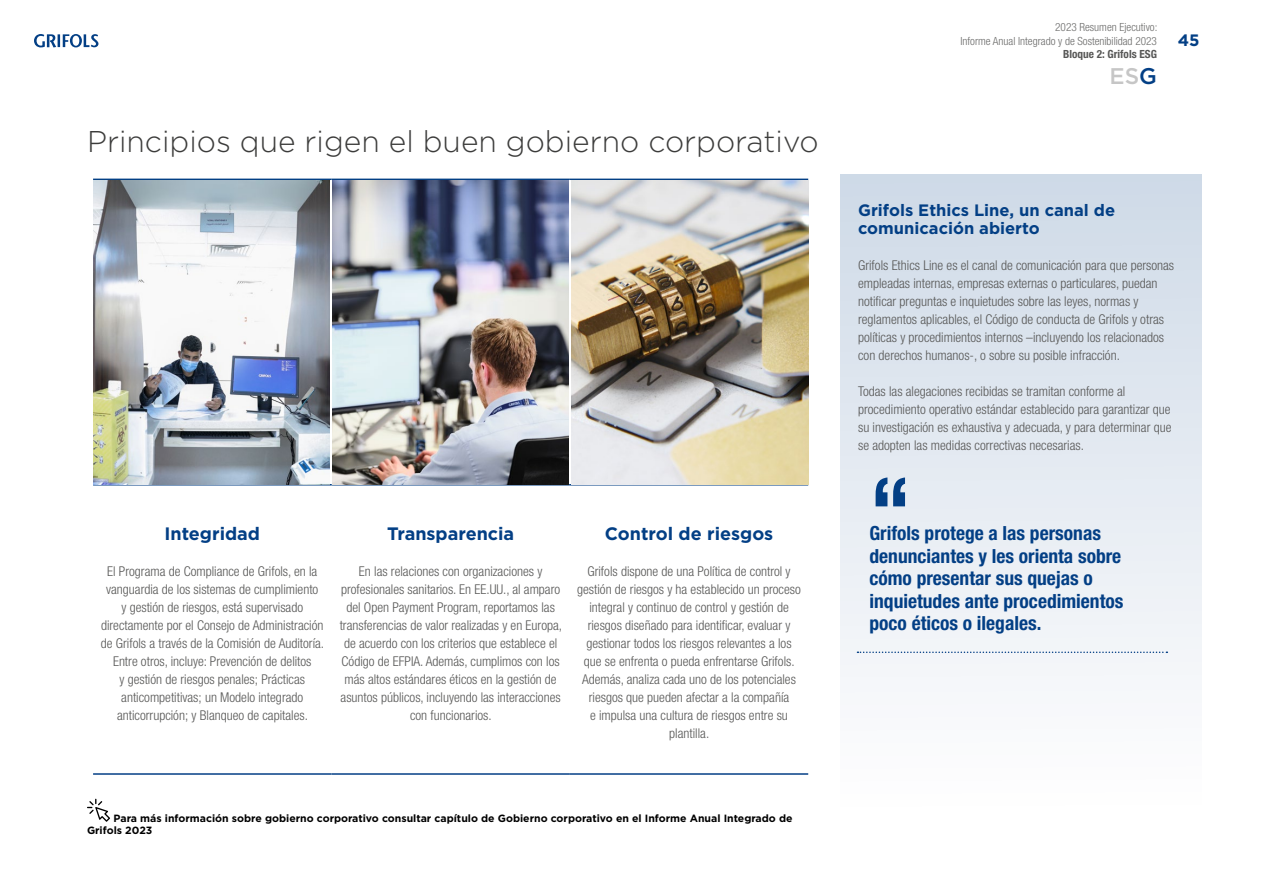
<style>
.page{position:relative;width:1263px;height:893px;background:#fff}
.page>*{position:absolute;margin:0;border:0;box-sizing:border-box;transform-origin:0 0}
.t1{font:700 condensed 90px "Helvetica Neue LT Pro";color:#033f85}
.t2{font:300 30px "Gotham";color:#3c3c3b}
.t3{font:500 22.65px "Gotham";color:#c6c6c6}
.t4{font:700 condensed 19.5px/22.5px "Helvetica Neue LT Pro";color:#033f85}
.t5{font:700 18px "Gotham";color:#033f85}
.t6{font:700 16.5px/18px "Gotham";color:#033f85}
.t7{font:300 condensed 13.5px/18px "Helvetica Neue LT Pro";color:#575756;text-align:center}
.t8{font:300 condensed 11.25px/13.5px "Helvetica Neue LT Pro";color:#6b6b6a;text-align:right}
.t9{font:700 condensed 11.25px "Helvetica Neue LT Pro";color:#575756}
.t10{font:700 10.5px/12.6px "Gotham";color:#000}
.s1{color:#033f85}
</style>
<div class="page">
<svg style="left:34px;top:34px;width:64px;height:13px"></svg>
<hr style="left:93px;top:179px;width:238px;height:1px;background:#033f85">
<hr style="left:331px;top:179px;width:239px;height:1px;background:#033f85">
<hr style="left:570px;top:179px;width:238px;height:1px;background:#033f85">
<hr style="left:93px;top:773px;width:238px;height:2px;background:#033f85">
<hr style="left:331px;top:773px;width:239px;height:2px;background:#033f85">
<hr style="left:570px;top:773px;width:238px;height:2px;background:#033f85">
<hr style="left:93px;top:484px;width:238px;height:1px;background:#033f85">
<hr style="left:331px;top:484px;width:239px;height:1px;background:#033f85">
<hr style="left:570px;top:484px;width:238px;height:1px;background:#033f85">
<img style="left:93px;top:180px;width:237px;height:304px">
<img style="left:333px;top:180px;width:235px;height:304px">
<img style="left:571px;top:180px;width:237px;height:304px">
<div style="left:840px;top:174px;width:361px;height:634px;background:linear-gradient(to bottom,#cedae7,#fefefe)"></div>
<svg style="left:857px;top:651px;width:310px;height:2px"></svg>
<svg style="left:87px;top:799px;width:23px;height:23px"></svg>
<h2 class="t2" style="left:87px;top:122px;width:733px">Principios que rigen el buen gobierno corporativo</h2>
<h3 class="t5" style="left:164px;top:522px;width:97px">Integridad</h3>
<p class="t7" style="left:101px;top:562px;width:225px">El Programa de Compliance de Grifols, en la vanguardia de los sistemas de cumplimiento<br>y gestión de riesgos, está supervisado directamente por el Consejo de Administración de Grifols a través de la Comisión de Auditoría.<br>Entre otros, incluye: Prevención de delitos<br>y gestión de riesgos penales; Prácticas anticompetitivas; un Modelo integrado anticorrupción; y Blanqueo de capitales.</p>
<h3 class="t5" style="left:387px;top:522px;width:129px">Transparencia</h3>
<p class="t7" style="left:340px;top:562px;width:224px">En las relaciones con organizaciones y profesionales sanitarios. En EE.UU., al amparo del Open Payment Program, reportamos las transferencias de valor realizadas y en Europa, de acuerdo con los criterios que establece el Código de EFPIA. Además, cumplimos con los más altos estándares éticos en la gestión de asuntos públicos, incluyendo las interacciones con funcionarios.</p>
<h3 class="t5" style="left:605px;top:522px;width:170px">Control de riesgos</h3>
<p class="t7" style="left:577px;top:562px;width:225px">Grifols dispone de una Política de control y gestión de riesgos y ha establecido un proceso integral y continuo de control y gestión de riesgos diseñado para identificar, evaluar y gestionar todos los riesgos relevantes a los que se enfrenta o pueda enfrentarse Grifols.<br>Además, analiza cada uno de los potenciales riesgos que pueden afectar a la compañía<br>e impulsa una cultura de riesgos entre su plantilla.</p>
<p class="t10" style="left:87px;top:812px;width:707px;text-indent:27px">Para más información sobre gobierno corporativo consultar capítulo de Gobierno corporativo en el Informe Anual Integrado de<br>Grifols 2023</p>
<p class="t8" style="left:960px;top:21px;width:198px">2023 Resumen Ejecutivo:<br>Informe Anual Integrado y de Sostenibilidad 2023</p>
<p class="t9" style="left:1063px;top:48px;width:95px">Bloque 2: Grifols ESG</p>
<h3 class="t3" style="left:1109px;top:61px;width:49px">ES<span class="s1">G</span></h3>
<p class="t6" style="left:1178px;top:31px;width:23px">45</p>
<p class="t6" style="left:858px;top:201px;width:258px">Grifols Ethics Line, un canal de comunicación abierto</p>
<p class="t7" style="left:858px;top:256px;width:318px;text-align:left">Grifols Ethics Line es el canal de comunicación para que personas empleadas internas, empresas externas o particulares, puedan notificar preguntas e inquietudes sobre las leyes, normas y reglamentos aplicables, el Código de conducta de Grifols y otras políticas y procedimientos internos –incluyendo los relacionados con derechos humanos-, o sobre su posible infracción.</p>
<p class="t7" style="left:858px;top:382px;width:315px;text-align:left">Todas las alegaciones recibidas se tramitan conforme al procedimiento operativo estándar establecido para garantizar que su investigación es exhaustiva y adecuada, y para determinar que se adopten las medidas correctivas necesarias.</p>
<h1 class="t1" style="left:869px;top:455px;width:43px">“</h1>
<h3 class="t4" style="left:869px;top:522px;width:233px">Grifols protege a las personas</h3>
<h3 class="t4" style="left:869px;top:544px;width:256px">denunciantes y les orienta sobre cómo presentar sus quejas o inquietudes ante procedimientos poco éticos o ilegales.</h3>
</div>
